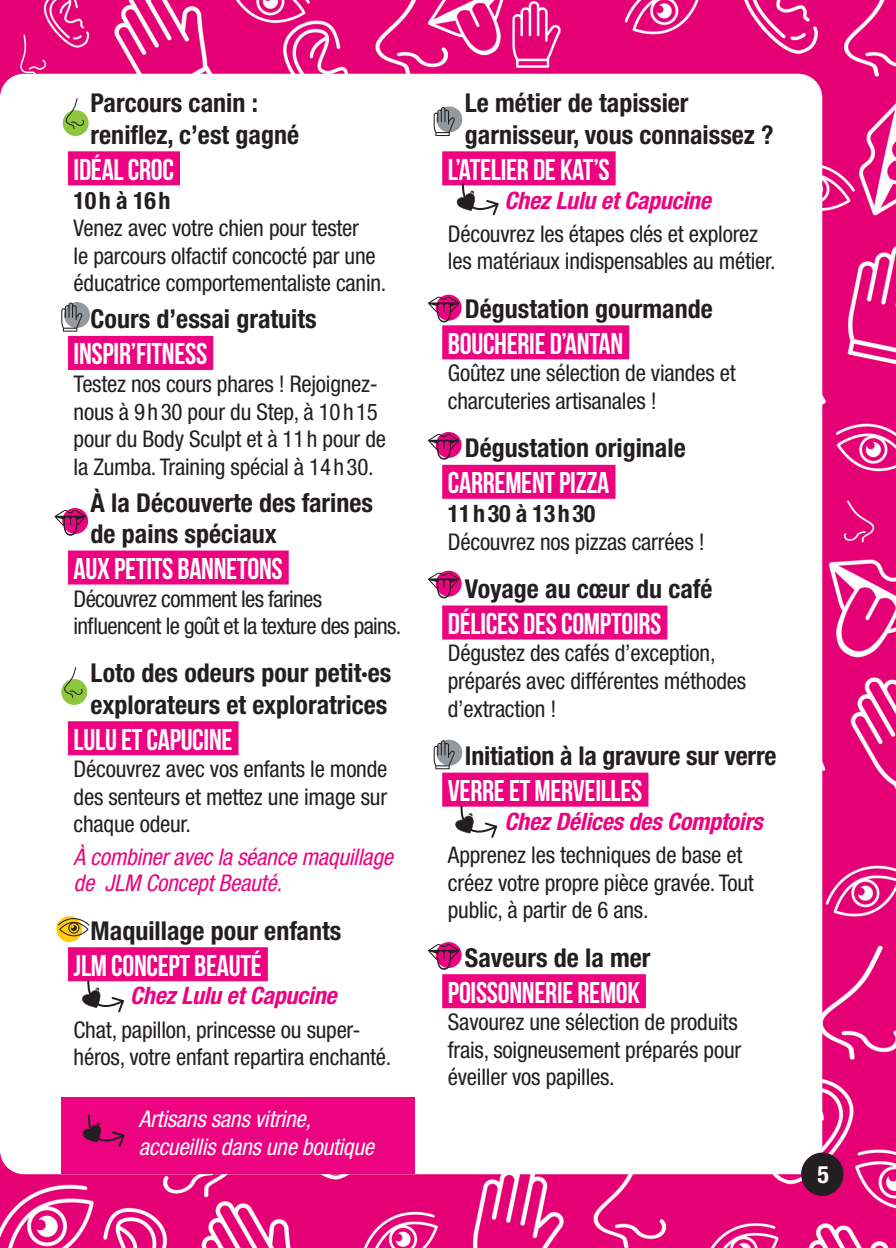
<style>
.page{position:relative;width:896px;height:1248px;background:#fff}
.page>*{position:absolute;margin:0;border:0;box-sizing:border-box;transform-origin:0 0}
.t1{font:700 30px "Bebas Neue";letter-spacing:-.01em;color:#fff}
.t2{font:700 condensed 26px/31.2px "Helvetica Neue LT Std";color:#231f20}
.t3{font:italic 700 condensed 24px "Helvetica Neue LT Std";letter-spacing:-.01em;color:#ed0280}
.t4{font:700 condensed 24px "Helvetica Neue LT Std";letter-spacing:.045em;color:#231f20}
.t5{font:700 condensed 24px "Helvetica Neue LT Std";color:#fff}
.t6{font:condensed 23px/27.6px "Helvetica Neue LT Std";letter-spacing:-.01em;color:#231f20}
.t7{font:condensed 23px/27.6px "Helvetica Neue LT Std";letter-spacing:-.03em;color:#231f20}
.t8{font:italic condensed 23px/26.6px "Helvetica Neue LT Std";letter-spacing:-.01em;color:#ed0280}
.t9{font:italic condensed 23px "Helvetica Neue LT Std";letter-spacing:-.01em;color:#fff}
</style>
<div class="page">
<img style="left:0;top:0;width:896px;height:1247px">
<div style="left:0;top:74px;width:822px;height:1100px;background:#fff;border-radius:24px"></div>
<div style="left:68px;top:151px;width:112px;height:34px;background:#ed0280"></div>
<div style="left:68px;top:336px;width:145px;height:34px;background:#ed0280"></div>
<div style="left:68px;top:550px;width:221px;height:34px;background:#ed0280"></div>
<div style="left:68px;top:721px;width:170px;height:34px;background:#ed0280"></div>
<div style="left:68px;top:947px;width:200px;height:34px;background:#ed0280"></div>
<div style="left:442px;top:151px;width:173px;height:34px;background:#ed0280"></div>
<div style="left:442px;top:325px;width:187px;height:34px;background:#ed0280"></div>
<div style="left:442px;top:465px;width:173px;height:34px;background:#ed0280"></div>
<div style="left:442px;top:605px;width:225px;height:34px;background:#ed0280"></div>
<div style="left:442px;top:772px;width:206px;height:34px;background:#ed0280"></div>
<div style="left:442px;top:974px;width:204px;height:34px;background:#ed0280"></div>
<svg style="left:56px;top:916px;width:26px;height:26px"></svg>
<svg style="left:58px;top:918px;width:31px;height:18px"></svg>
<div style="left:61px;top:679px;width:26px;height:26px;background:#8bc63e;border-radius:50%"></div>
<svg style="left:64px;top:667px;width:19px;height:31px"></svg>
<div style="left:63px;top:110px;width:26px;height:26px;background:#8bc63e;border-radius:50%"></div>
<svg style="left:65px;top:98px;width:19px;height:31px"></svg>
<svg style="left:436px;top:295px;width:26px;height:25px"></svg>
<svg style="left:428px;top:296px;width:31px;height:26px"></svg>
<svg style="left:436px;top:432px;width:26px;height:26px"></svg>
<svg style="left:428px;top:433px;width:31px;height:26px"></svg>
<svg style="left:436px;top:570px;width:26px;height:26px"></svg>
<svg style="left:428px;top:572px;width:31px;height:26px"></svg>
<svg style="left:436px;top:942px;width:26px;height:25px"></svg>
<svg style="left:428px;top:943px;width:31px;height:26px"></svg>
<svg style="left:62px;top:508px;width:26px;height:26px"></svg>
<svg style="left:54px;top:509px;width:32px;height:26px"></svg>
<div style="left:436px;top:106px;width:26px;height:26px;background:#94999e;border-radius:50%"></div>
<svg style="left:434px;top:107px;width:21px;height:29px"></svg>
<div style="left:436px;top:739px;width:26px;height:26px;background:#94999e;border-radius:50%"></div>
<svg style="left:434px;top:740px;width:21px;height:29px"></svg>
<div style="left:64px;top:302px;width:26px;height:26px;background:#94999e;border-radius:50%"></div>
<svg style="left:61px;top:302px;width:22px;height:29px"></svg>
<svg style="left:456px;top:183px;width:44px;height:33px"></svg>
<svg style="left:82px;top:980px;width:44px;height:33px"></svg>
<svg style="left:455px;top:805px;width:44px;height:33px"></svg>
<div style="left:61px;top:1097px;width:354px;height:77px;background:#ed0280"></div>
<svg style="left:82px;top:1114px;width:43px;height:33px"></svg>
<div style="left:801px;top:1152px;width:42px;height:43px;background:#231f20;border-radius:50%"></div>
<p class="t2" style="left:91px;top:87px;width:210px">Parcours canin : reniflez, c’est gagné</p>
<p class="t1" style="left:74px;top:153px;width:102px">IDÉAL CROC</p>
<p class="t4" style="left:74px;top:185px;width:98px">10h à 16h</p>
<p class="t6" style="left:74px;top:214px;width:314px">Venez avec votre chien pour tester<br>le parcours olfactif concocté par une éducatrice comportementaliste canin.</p>
<p class="t2" style="left:91px;top:303px;width:228px">Cours d’essai gratuits</p>
<p class="t1" style="left:74px;top:337px;width:135px">INSPIR’FITNESS</p>
<p class="t6" style="left:74px;top:370px;width:314px">Testez nos cours phares ! Rejoignez&shy;nous à 9h30 pour du Step, à 10h15 pour du Body Sculpt et à 11h pour de la Zumba. Training spécial à 14h30.</p>
<p class="t2" style="left:91px;top:486px;width:284px">À la Découverte des farines de pains spéciaux</p>
<p class="t1" style="left:74px;top:552px;width:211px">AUX PETITS BANNETONS</p>
<p class="t7" style="left:74px;top:584px;width:329px">Découvrez comment les farines influencent le goût et la texture des pains.</p>
<p class="t2" style="left:91px;top:657px;width:302px">Loto des odeurs pour petit·es explorateurs et exploratrices</p>
<p class="t1" style="left:74px;top:722px;width:160px">LULU ET CAPUCINE</p>
<p class="t6" style="left:74px;top:755px;width:315px;text-align:justify">Découvrez avec vos enfants le monde des senteurs et mettez une image sur chaque odeur.</p>
<p class="t8" style="left:74px;top:843px;width:321px">À combiner avec la séance maquillage de JLM Concept Beauté.</p>
<p class="t2" style="left:91px;top:914px;width:252px">Maquillage pour enfants</p>
<p class="t1" style="left:74px;top:948px;width:190px">JLM CONCEPT BEAUTÉ</p>
<p class="t3" style="left:130px;top:981px;width:208px">Chez Lulu et Capucine</p>
<p class="t6" style="left:74px;top:1015px;width:319px">Chat, papillon, princesse ou super&shy;héros, votre enfant repartira enchanté.</p>
<p class="t9" style="left:139px;top:1105px;width:174px">Artisans sans vitrine,</p>
<p class="t9" style="left:139px;top:1132px;width:237px">accueillis dans une boutique</p>
<p class="t2" style="left:465px;top:87px;width:310px">Le métier de tapissier garnisseur, vous connaissez ?</p>
<p class="t1" style="left:448px;top:153px;width:163px">L’ATELIER DE KAT’S</p>
<p class="t3" style="left:504px;top:185px;width:208px">Chez Lulu et Capucine</p>
<p class="t6" style="left:448px;top:220px;width:329px">Découvrez les étapes clés et explorez les matériaux indispensables au métier.</p>
<p class="t2" style="left:465px;top:292px;width:249px">Dégustation gourmande</p>
<p class="t1" style="left:448px;top:327px;width:177px">BOUCHERIE D’ANTAN</p>
<p class="t6" style="left:448px;top:359px;width:289px">Goûtez une sélection de viandes et charcuteries artisanales !</p>
<p class="t2" style="left:465px;top:432px;width:222px">Dégustation originale</p>
<p class="t1" style="left:448px;top:466px;width:163px">CARREMENT PIZZA</p>
<p class="t4" style="left:448px;top:499px;width:149px">11h30 à 13h30</p>
<p class="t6" style="left:448px;top:527px;width:258px">Découvrez nos pizzas carrées !</p>
<p class="t2" style="left:465px;top:572px;width:249px">Voyage au cœur du café</p>
<p class="t1" style="left:448px;top:607px;width:215px">DÉLICES DES COMPTOIRS</p>
<p class="t6" style="left:448px;top:639px;width:300px">Dégustez des cafés d’exception, préparés avec différentes méthodes d’extraction !</p>
<p class="t2" style="left:465px;top:739px;width:313px">Initiation à la gravure sur verre</p>
<p class="t1" style="left:448px;top:774px;width:196px">VERRE ET MERVEILLES</p>
<p class="t3" style="left:504px;top:806px;width:260px">Chez Délices des Comptoirs</p>
<p class="t6" style="left:448px;top:840px;width:307px">Apprenez les techniques de base et créez votre propre pièce gravée. Tout public, à partir de 6 ans.</p>
<p class="t2" style="left:465px;top:941px;width:187px">Saveurs de la mer</p>
<p class="t1" style="left:448px;top:975px;width:193px">POISSONNERIE REMOK</p>
<p class="t6" style="left:448px;top:1007px;width:295px">Savourez une sélection de produits frais, soigneusement préparés pour éveiller vos papilles.</p>
<p class="t5" style="left:817px;top:1159px;width:13px">5</p>
</div>
